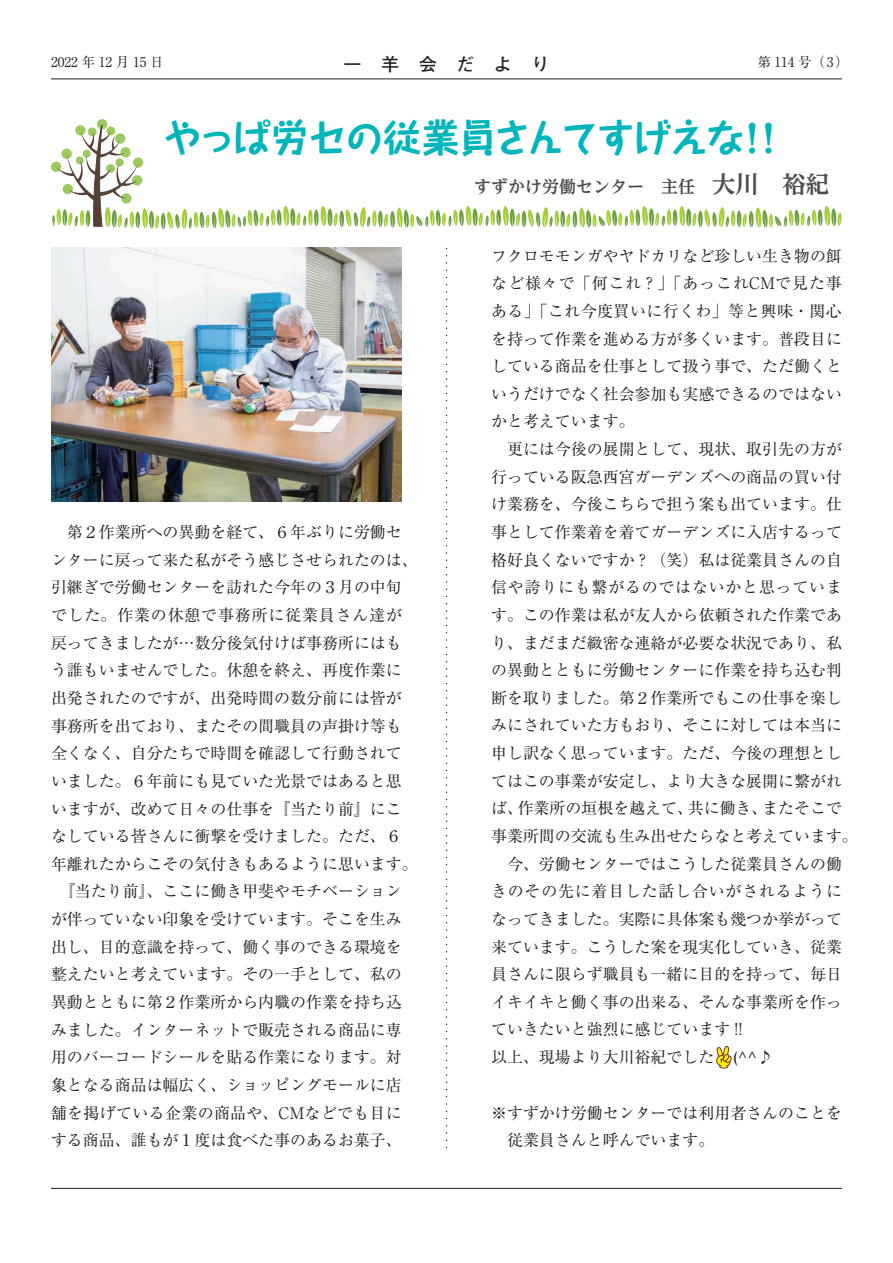
<style>
.page{position:relative;width:893px;height:1263px;background:#fff}
.page>*{position:absolute;margin:0;border:0;box-sizing:border-box;transform-origin:0 0}
.t1{font:700 38.25px "Taka Hand Std";letter-spacing:-.05em;color:#00b6bc}
.t2{font:700 18px "Futo Go B101 Pro";color:#231f20}
.t3{font:700 16.95px "UD Reimin Pro";color:#4b4c4d}
.t4{font:15.9px/27.6px "Ryumin Pro";color:#231f20}
.t5{font:13.5px "Ryumin Pro";color:#231f20}
.s1{font-family:"Kaimin Tu Std";font-weight:800}
.s2{font-size:23.4px}
</style>
<div class="page">
<hr style="left:51px;top:79px;width:791px;height:1px;background:#231f20">
<hr style="left:51px;top:1188px;width:791px;height:1px;background:#231f20">
<svg style="left:52px;top:119px;width:790px;height:110px"></svg>
<svg style="left:446px;top:256px;width:1px;height:892px"></svg>
<svg style="left:716px;top:1046px;width:15px;height:22px"></svg>
<img style="left:51px;top:248px;width:351px;height:254px">
<p class="t5" style="left:51px;top:51px;width:114px">2022 年 12 月 15 日</p>
<p class="t2" style="left:343px;top:49px;width:208px">一　羊　会　だ　よ　り</p>
<p class="t5" style="left:744px;top:51px;width:106px">　第 114 号（ 3 ）</p>
<h1 class="t1" style="left:163px;top:111px;width:626px">やっぱ労セの従業員さんてすげえな<span class="s1">！！</span></h1>
<p class="t3" style="left:474px;top:173px;width:357px">すずかけ労働センター　主任　<span class="s2">大川　裕紀</span></p>
<p class="t4" style="left:51px;top:517px;width:368px">　第２作業所への異動を経て、６年ぶりに労働センターに戻って来た私がそう感じさせられたのは、引継ぎで労働センターを訪れた今年の３月の中旬でした。作業の休憩で事務所に従業員さん達が戻ってきましたが…数分後気付けば事務所にはもう誰もいませんでした。休憩を終え、再度作業に出発されたのですが、出発時間の数分前には皆が事務所を出ており、またその間職員の声掛け等も全くなく、自分たちで時間を確認して行動されていました。６年前にも見ていた光景ではあると思いますが、改めて日々の仕事を『当たり前』にこなしている皆さんに衝撃を受けました。ただ、６年離れたからこその気付きもあるように思います。　『当たり前』、ここに働き甲斐やモチベーションが伴っていない印象を受けています。そこを生み出し、目的意識を持って、働く事のできる環境を整えたいと考えています。その一手として、私の異動とともに第２作業所から内職の作業を持ち込みました。インターネットで販売される商品に専用のバーコードシールを貼る作業になります。対象となる商品は幅広く、ショッピングモールに店舗を掲げている企業の商品や、CMなどでも目にする商品、誰もが１度は食べた事のあるお菓子、</p>
<p class="t4" style="left:491px;top:241px;width:368px">フクロモモンガやヤドカリなど珍しい生き物の餌など様々で「何これ？」「あっこれCMで見た事ある」「これ今度買いに行くわ」等と興味・関心を持って作業を進める方が多くいます。普段目にしている商品を仕事として扱う事で、ただ働くというだけでなく社会参加も実感できるのではないかと考えています。<br>　更には今後の展開として、現状、取引先の方が行っている阪急西宮ガーデンズへの商品の買い付け業務を、今後こちらで担う案も出ています。仕事として作業着を着てガーデンズに入店するって格好良くないですか？（笑）私は従業員さんの自信や誇りにも繋がるのではないかと思っています。この作業は私が友人から依頼された作業であり、まだまだ緻密な連絡が必要な状況であり、私の異動とともに労働センターに作業を持ち込む判断を取りました。第２作業所でもこの仕事を楽しみにされていた方もおり、そこに対しては本当に申し訳なく思っています。ただ、今後の理想としてはこの事業が安定し、より大きな展開に繋がれば、作業所の垣根を越えて、共に働き、またそこで事業所間の交流も生み出せたらなと考えています。　今、労働センターではこうした従業員さんの働きのその先に着目した話し合いがされるようになってきました。実際に具体案も幾つか挙がって来ています。こうした案を現実化していき、従業員さんに限らず職員も一緒に目的を持って、毎日イキイキと働く事の出来る、そんな事業所を作っていきたいと強烈に感じています‼<br>以上、現場より大川裕紀でした (^^♪</p>
<p class="t4" style="left:507px;top:1098px;width:336px;text-indent:-16px">※すずかけ労働センターでは利用者さんのことを従業員さんと呼んでいます。</p>
</div>
